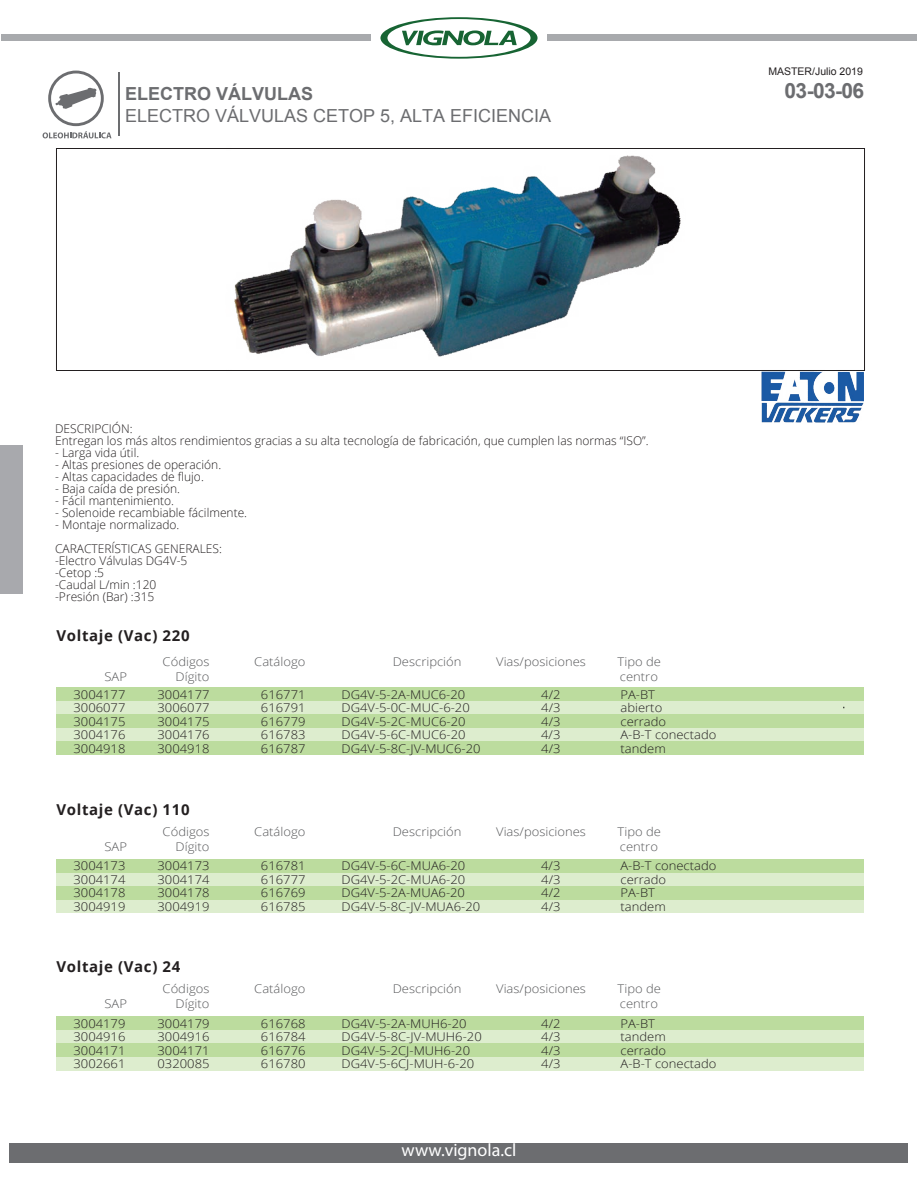
<style>
.page{position:relative;width:918px;height:1188px;background:#fff}
.page>*{position:absolute;margin:0;border:0;box-sizing:border-box;transform-origin:0 0}
.t1{font:700 21px "Arial";color:#6c6d70}
.t2{font:18px "Arial";color:#6c6d70}
.t3{font:700 18px "Arial";color:#6c6d70}
.t4{font:18px "Myriad Pro";color:#fff}
.t5{font:700 15px "Open Sans";letter-spacing:.045em;color:#231f20}
.t6{font:300 12px "Open Sans";color:#231f20;scale:1.08 1}
.t7{font:300 12px/12px "Open Sans";color:#231f20}
.t8{font:300 12px "Open Sans";color:#57585a;scale:1.08 1}
.t9{font:10.5px "Arial";color:#231f20}
</style>
<div class="page">
<div style="left:56px;top:687px;width:808px;height:14px;background:#bcdc9e"></div>
<div style="left:56px;top:701px;width:808px;height:14px;background:#ddedce"></div>
<div style="left:56px;top:728px;width:808px;height:14px;background:#ddedce"></div>
<div style="left:56px;top:715px;width:808px;height:13px;background:#bcdc9e"></div>
<div style="left:56px;top:742px;width:808px;height:13px;background:#bcdc9e"></div>
<div style="left:56px;top:859px;width:808px;height:14px;background:#bcdc9e"></div>
<div style="left:56px;top:873px;width:808px;height:13px;background:#ddedce"></div>
<div style="left:56px;top:900px;width:808px;height:13px;background:#ddedce"></div>
<div style="left:56px;top:886px;width:808px;height:14px;background:#bcdc9e"></div>
<div style="left:56px;top:1016px;width:808px;height:14px;background:#bcdc9e"></div>
<div style="left:56px;top:1030px;width:808px;height:13px;background:#ddedce"></div>
<div style="left:56px;top:1057px;width:808px;height:13px;background:#ddedce"></div>
<div style="left:56px;top:1043px;width:808px;height:14px;background:#bcdc9e"></div>
<img style="left:234px;top:155px;width:447px;height:202px">
<div style="left:0;top:445px;width:22px;height:149px;background:#a8a9ad"></div>
<img style="left:761px;top:371px;width:103px;height:52px">
<div style="left:56px;top:148px;width:809px;height:223px;border:1px solid #231f20"></div>
<div style="left:10px;top:1143px;width:898px;height:20px;background:#6c6d70"></div>
<hr style="left:119px;top:73px;width:1px;height:63px;background:#6c6d70">
<svg style="left:43px;top:71px;width:69px;height:67px"></svg>
<svg style="left:380px;top:17px;width:158px;height:42px"></svg>
<div style="left:2px;top:35px;width:369px;height:6px;background:#a8aaad"></div>
<div style="left:547px;top:35px;width:369px;height:6px;background:#a8aaad"></div>
<p class="t9" style="left:768px;top:65px;width:96px">MASTER/Julio 2019</p>
<h2 class="t3" style="left:125px;top:82px;width:190px">ELECTRO VÁLVULAS</h2>
<h1 class="t1" style="left:785px;top:77px;width:81px">03-03-06</h1>
<h2 class="t2" style="left:125px;top:104px;width:428px">ELECTRO VÁLVULAS CETOP 5, ALTA EFICIENCIA</h2>
<p class="t7" style="left:55px;top:423px;width:595px">DESCRIPCIÓN:<br>Entregan los más altos rendimientos gracias a su alta tecnología de fabricación, que cumplen las normas “ISO”.</p>
<p class="t7" style="left:55px;top:447px;width:86px">- Larga vida útil.</p>
<p class="t7" style="left:55px;top:459px;width:168px">- Altas presiones de operación.</p>
<p class="t7" style="left:55px;top:471px;width:150px">- Altas capacidades de flujo.</p>
<p class="t7" style="left:55px;top:483px;width:126px">- Baja caída de presión.</p>
<p class="t7" style="left:55px;top:495px;width:120px">- Fácil mantenimiento.</p>
<p class="t7" style="left:55px;top:507px;width:194px">- Solenoide recambiable fácilmente.</p>
<p class="t7" style="left:55px;top:513px;width:168px;line-height:24px">- Montaje normalizado.<br>CARACTERÍSTICAS GENERALES:</p>
<p class="t7" style="left:55px;top:555px;width:134px">-Electro Válvulas DG4V-5 -Cetop :5<br>-Caudal L/min :120 -Presión (Bar) :315</p>
<p class="t5" style="left:56px;top:625px;width:135px">Voltaje (Vac) 220</p>
<p class="t8" style="left:163px;top:653px;width:45px">Códigos</p>
<p class="t8" style="left:254px;top:653px;width:49px">Catálogo</p>
<p class="t8" style="left:393px;top:653px;width:65px">Descripción</p>
<p class="t8" style="left:496px;top:653px;width:85px">Vias/posiciones</p>
<p class="t8" style="left:618px;top:653px;width:42px">Tipo de</p>
<p class="t8" style="left:105px;top:668px;width:22px">SAP</p>
<p class="t8" style="left:176px;top:668px;width:33px">Dígito</p>
<p class="t8" style="left:620px;top:668px;width:37px">centro</p>
<p class="t6" style="left:74px;top:686px;width:50px">3004177</p>
<p class="t6" style="left:158px;top:686px;width:50px">3004177</p>
<p class="t6" style="left:261px;top:686px;width:43px">616771</p>
<p class="t6" style="left:342px;top:686px;width:116px">DG4V-5-2A-MUC6-20</p>
<p class="t6" style="left:541px;top:686px;width:19px">4/2</p>
<p class="t6" style="left:621px;top:686px;width:33px">PA-BT</p>
<p class="t6" style="left:74px;top:700px;width:50px">3006077</p>
<p class="t6" style="left:158px;top:700px;width:50px">3006077</p>
<p class="t6" style="left:261px;top:700px;width:43px">616791</p>
<p class="t6" style="left:342px;top:700px;width:120px">DG4V-5-0C-MUC-6-20</p>
<p class="t6" style="left:541px;top:700px;width:19px">4/3</p>
<p class="t6" style="left:621px;top:700px;width:40px">abierto</p>
<p class="t6" style="left:74px;top:713px;width:50px">3004175</p>
<p class="t6" style="left:158px;top:713px;width:50px">3004175</p>
<p class="t6" style="left:261px;top:713px;width:43px">616779</p>
<p class="t6" style="left:342px;top:713px;width:116px">DG4V-5-2C-MUC6-20</p>
<p class="t6" style="left:541px;top:713px;width:19px">4/3</p>
<p class="t6" style="left:621px;top:713px;width:44px">cerrado</p>
<p class="t6" style="left:74px;top:727px;width:50px">3004176</p>
<p class="t6" style="left:158px;top:727px;width:50px">3004176</p>
<p class="t6" style="left:261px;top:727px;width:43px">616783</p>
<p class="t6" style="left:342px;top:727px;width:116px">DG4V-5-6C-MUC6-20</p>
<p class="t6" style="left:541px;top:727px;width:19px">4/3</p>
<p class="t6" style="left:620px;top:727px;width:90px">A-B-T conectado</p>
<p class="t6" style="left:74px;top:740px;width:50px">3004918</p>
<p class="t6" style="left:158px;top:740px;width:50px">3004918</p>
<p class="t6" style="left:261px;top:740px;width:43px">616787</p>
<p class="t6" style="left:342px;top:740px;width:130px">DG4V-5-8C-JV-MUC6-20</p>
<p class="t6" style="left:541px;top:740px;width:19px">4/3</p>
<p class="t6" style="left:621px;top:740px;width:43px">tandem</p>
<p class="t5" style="left:56px;top:799px;width:135px">Voltaje (Vac) 110</p>
<p class="t8" style="left:163px;top:823px;width:45px">Códigos</p>
<p class="t8" style="left:254px;top:823px;width:49px">Catálogo</p>
<p class="t8" style="left:393px;top:823px;width:65px">Descripción</p>
<p class="t8" style="left:496px;top:823px;width:85px">Vias/posiciones</p>
<p class="t8" style="left:618px;top:823px;width:42px">Tipo de</p>
<p class="t8" style="left:105px;top:838px;width:22px">SAP</p>
<p class="t8" style="left:176px;top:838px;width:33px">Dígito</p>
<p class="t8" style="left:620px;top:838px;width:37px">centro</p>
<p class="t6" style="left:74px;top:858px;width:50px">3004173</p>
<p class="t6" style="left:158px;top:858px;width:50px">3004173</p>
<p class="t6" style="left:261px;top:858px;width:43px">616781</p>
<p class="t6" style="left:342px;top:858px;width:116px">DG4V-5-6C-MUA6-20</p>
<p class="t6" style="left:541px;top:858px;width:19px">4/3</p>
<p class="t6" style="left:620px;top:858px;width:90px">A-B-T conectado</p>
<p class="t6" style="left:74px;top:871px;width:50px">3004174</p>
<p class="t6" style="left:158px;top:871px;width:50px">3004174</p>
<p class="t6" style="left:261px;top:871px;width:43px">616777</p>
<p class="t6" style="left:342px;top:871px;width:116px">DG4V-5-2C-MUA6-20</p>
<p class="t6" style="left:541px;top:871px;width:19px">4/3</p>
<p class="t6" style="left:621px;top:871px;width:44px">cerrado</p>
<p class="t6" style="left:74px;top:885px;width:50px">3004178</p>
<p class="t6" style="left:158px;top:885px;width:50px">3004178</p>
<p class="t6" style="left:261px;top:885px;width:43px">616769</p>
<p class="t6" style="left:342px;top:885px;width:116px">DG4V-5-2A-MUA6-20</p>
<p class="t6" style="left:541px;top:885px;width:19px">4/2</p>
<p class="t6" style="left:621px;top:885px;width:33px">PA-BT</p>
<p class="t6" style="left:74px;top:898px;width:50px">3004919</p>
<p class="t6" style="left:158px;top:898px;width:50px">3004919</p>
<p class="t6" style="left:261px;top:898px;width:43px">616785</p>
<p class="t6" style="left:342px;top:898px;width:130px">DG4V-5-8C-JV-MUA6-20</p>
<p class="t6" style="left:541px;top:898px;width:19px">4/3</p>
<p class="t6" style="left:621px;top:898px;width:43px">tandem</p>
<p class="t5" style="left:56px;top:956px;width:125px">Voltaje (Vac) 24</p>
<p class="t8" style="left:163px;top:980px;width:45px">Códigos</p>
<p class="t8" style="left:254px;top:980px;width:49px">Catálogo</p>
<p class="t8" style="left:393px;top:980px;width:65px">Descripción</p>
<p class="t8" style="left:496px;top:980px;width:85px">Vias/posiciones</p>
<p class="t8" style="left:618px;top:980px;width:42px">Tipo de</p>
<p class="t8" style="left:105px;top:996px;width:22px">SAP</p>
<p class="t8" style="left:176px;top:996px;width:33px">Dígito</p>
<p class="t8" style="left:620px;top:996px;width:37px">centro</p>
<p class="t6" style="left:74px;top:1015px;width:50px">3004179</p>
<p class="t6" style="left:158px;top:1015px;width:50px">3004179</p>
<p class="t6" style="left:261px;top:1015px;width:43px">616768</p>
<p class="t6" style="left:342px;top:1015px;width:117px">DG4V-5-2A-MUH6-20</p>
<p class="t6" style="left:541px;top:1015px;width:19px">4/2</p>
<p class="t6" style="left:621px;top:1015px;width:33px">PA-BT</p>
<p class="t6" style="left:74px;top:1029px;width:50px">3004916</p>
<p class="t6" style="left:158px;top:1029px;width:50px">3004916</p>
<p class="t6" style="left:261px;top:1029px;width:43px">616784</p>
<p class="t6" style="left:342px;top:1029px;width:131px">DG4V-5-8C-JV-MUH6-20</p>
<p class="t6" style="left:541px;top:1029px;width:19px">4/3</p>
<p class="t6" style="left:621px;top:1029px;width:43px">tandem</p>
<p class="t6" style="left:74px;top:1042px;width:50px">3004171</p>
<p class="t6" style="left:158px;top:1042px;width:50px">3004171</p>
<p class="t6" style="left:261px;top:1042px;width:43px">616776</p>
<p class="t6" style="left:342px;top:1042px;width:121px">DG4V-5-2CJ-MUH6-20</p>
<p class="t6" style="left:541px;top:1042px;width:19px">4/3</p>
<p class="t6" style="left:621px;top:1042px;width:44px">cerrado</p>
<p class="t6" style="left:74px;top:1056px;width:50px">3002661</p>
<p class="t6" style="left:158px;top:1056px;width:50px">0320085</p>
<p class="t6" style="left:261px;top:1056px;width:43px">616780</p>
<p class="t6" style="left:342px;top:1056px;width:124px">DG4V-5-6CJ-MUH-6-20</p>
<p class="t6" style="left:541px;top:1056px;width:19px">4/3</p>
<p class="t6" style="left:621px;top:1056px;width:90px">A-B-T conectado</p>
<h2 class="t4" style="left:402px;top:1139px;width:116px">www.vignola.cl</h2>
</div>
